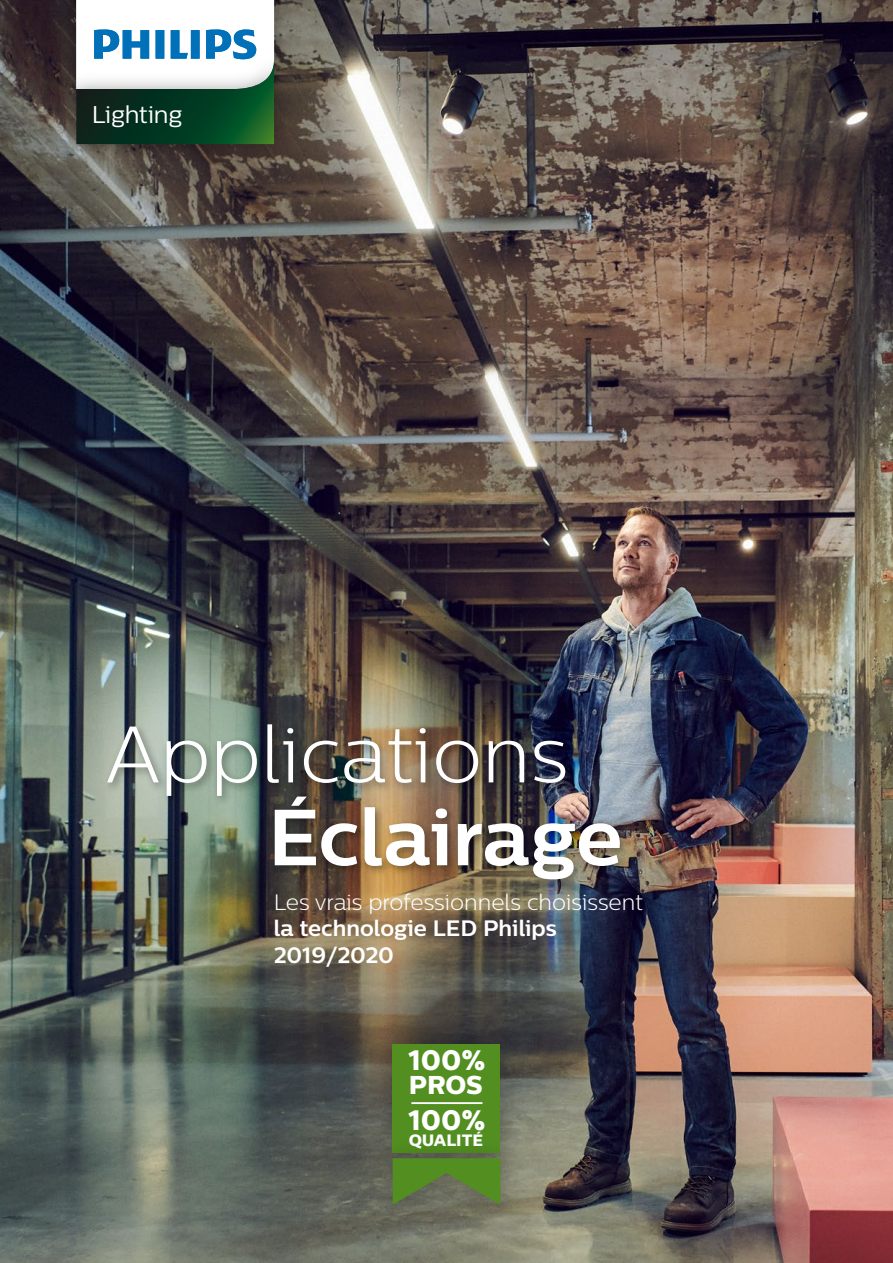
<style>
.page{position:relative;width:893px;height:1263px;background:#fff}
.page>*{position:absolute;margin:0;border:0;box-sizing:border-box;transform-origin:0 0}
.t1{font:300 79.35px "Centrale Sans";color:#fff}
.t2{font:700 79.35px "Centrale Sans";letter-spacing:-.005em;color:#fff}
.t3{font:28.2px "Centrale Sans X Bold";color:#fff}
.t4{font:25.8px "Centrale Sans X Bold";color:#fff}
.t5{font:24.15px "Centrale Sans";letter-spacing:-.01em;color:#fff}
.t6{font:300 22.35px "Centrale Sans";color:#fff}
.t7{font:700 22.35px/26.7px "Centrale Sans";color:#fff}
.t8{font:16.35px "Centrale Sans X Bold";color:#fff}
</style>
<div class="page">
<img style="left:0;top:0;width:893px;height:1263px">
<div style="left:103px;top:720px;width:528px;height:171px;background:#000;opacity:.4"></div>
<img style="left:53px;top:0;width:245px;height:35px">
<img style="left:53px;top:35px;width:245px;height:133px">
<svg style="left:76px;top:0;width:198px;height:144px"></svg>
<div style="left:366px;top:1021px;width:161px;height:163px;background:#000;opacity:.3"></div>
<div style="left:393px;top:1044px;width:107px;height:109px;background:#528f20"></div>
<hr style="left:411px;top:1102px;width:71px;height:2px;background:#fff">
<div style="left:365px;top:1134px;width:162px;height:98px;background:#000;opacity:.3"></div>
<svg style="left:393px;top:1158px;width:107px;height:46px;background:#5a8334"></svg>
<p class="t5" style="left:92px;top:100px;width:92px">Lighting</p>
<h1 class="t1" style="left:106px;top:709px;width:464px">Applications</h1>
<h1 class="t2" style="left:268px;top:789px;width:356px">Éclairage</h1>
<p class="t6" style="left:274px;top:889px;width:370px">Les vrais professionnels choisissent</p>
<p class="t7" style="left:274px;top:915px;width:284px">la technologie LED Philips<br>2019/2020</p>
<p class="t3" style="left:409px;top:1043px;width:78px">100%</p>
<p class="t4" style="left:409px;top:1068px;width:75px">PROS</p>
<p class="t3" style="left:409px;top:1102px;width:78px">100%</p>
<p class="t8" style="left:409px;top:1130px;width:76px">QUALITÉ</p>
</div>
